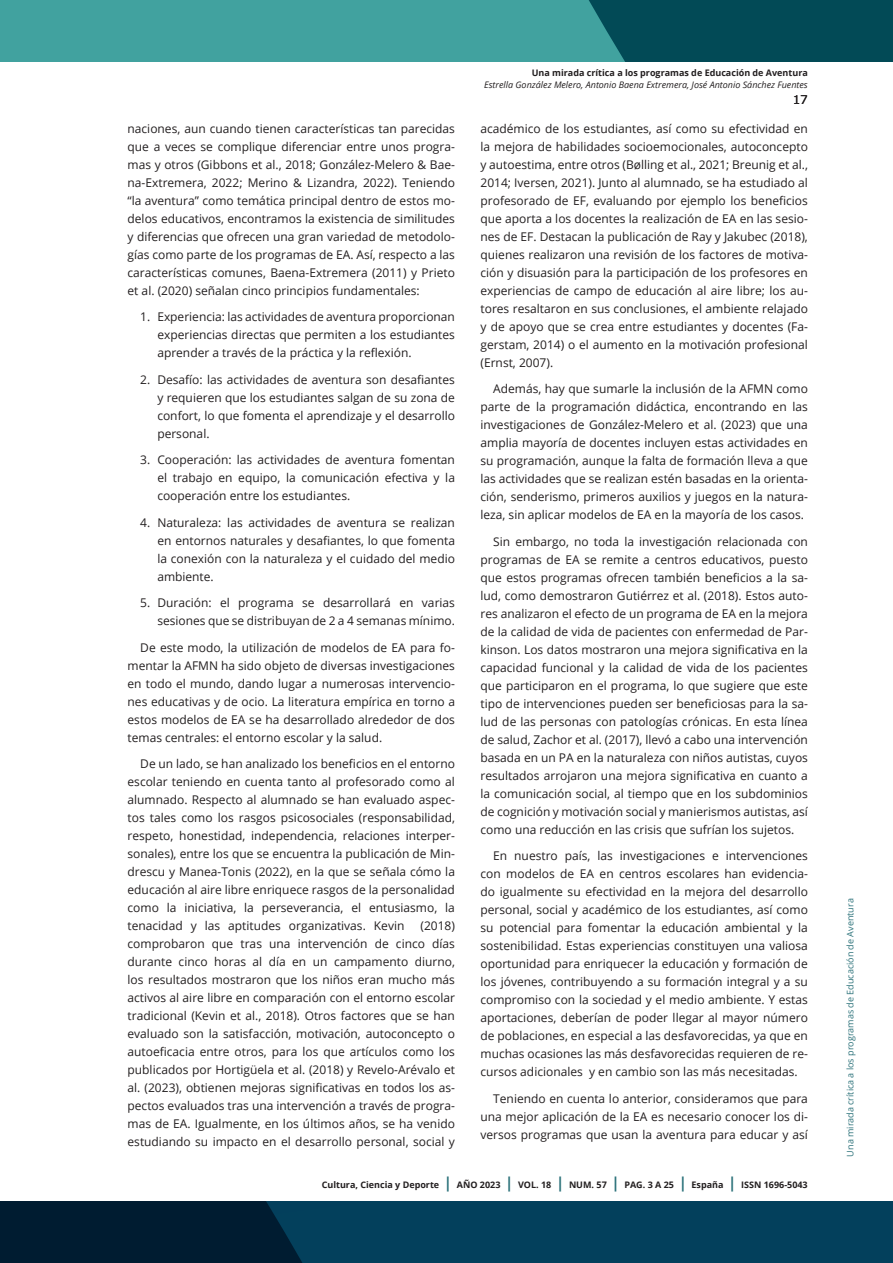
<style>
.page{position:relative;width:893px;height:1263px;background:#fff}
.page>*{position:absolute;margin:0;border:0;box-sizing:border-box;transform-origin:0 0}
.Cuerpo_de_texto_P{font:12px/18px "Open Sans";color:#231f20;text-align:justify}
.t1{font:12px "Verdana";color:#231f20}
.t2{font:700 9px "Open Sans";color:#231f20}
.t3{font:italic 9px "Open Sans";color:#231f20}
.t4{font:9px "Open Sans";color:#2c727a}
.s1{font-size:15px;color:#2c727a}
</style>
<div class="page">
<svg style="left:0;top:1201px;width:893px;height:62px;background:#02344e"></svg>
<div style="left:0;top:0;width:893px;height:62px;background:#41a29f"></div>
<div style="left:589px;top:0;width:304px;height:62px;background:#024a56"></div>
<p class="Cuerpo_de_texto_P" style="left:128px;top:119px;width:329px">naciones, aun cuando tienen características tan parecidas que a veces se complique diferenciar entre unos progra&shy;mas y otros (Gibbons et al., 2018; González-Melero &amp; Bae&shy;na-Extremera, 2022; Merino &amp; Lizandra, 2022). Teniendo “la aventura” como temática principal dentro de estos mo&shy;delos educativos, encontramos la existencia de similitudes y diferencias que ofrecen una gran variedad de metodolo&shy;gías como parte de los programas de EA. Así, respecto a las características comunes, Baena-Extremera (2011) y Prieto et al. (2020) señalan cinco principios fundamentales:</p>
<p class="Cuerpo_de_texto_P" style="left:157px;top:307px;width:299px;text-indent:-17px">1. Experiencia: las actividades de aventura proporcionan experiencias directas que permiten a los estudiantes aprender a través de la práctica y la reflexión.</p>
<p class="Cuerpo_de_texto_P" style="left:157px;top:370px;width:299px;text-indent:-17px">2. Desafío: las actividades de aventura son desafiantes y requieren que los estudiantes salgan de su zona de confort, lo que fomenta el aprendizaje y el desarrollo personal.</p>
<p class="Cuerpo_de_texto_P" style="left:157px;top:450px;width:299px;text-indent:-17px">3. Cooperación: las actividades de aventura fomentan el trabajo en equipo, la comunicación efectiva y la cooperación entre los estudiantes.</p>
<p class="Cuerpo_de_texto_P" style="left:157px;top:513px;width:299px;text-indent:-17px">4. Naturaleza: las actividades de aventura se realizan en entornos naturales y desafiantes, lo que fomenta la conexión con la naturaleza y el cuidado del medio ambiente.</p>
<p class="Cuerpo_de_texto_P" style="left:140px;top:593px;width:316px;text-align:right">5. Duración: el programa se desarrollará en varias sesiones que se distribuyan de 2 a 4 semanas mínimo.</p>
<p class="Cuerpo_de_texto_P" style="left:128px;top:638px;width:329px;text-indent:13px">De este modo, la utilización de modelos de EA para fo&shy;mentar la AFMN ha sido objeto de diversas investigaciones en todo el mundo, dando lugar a numerosas intervencio&shy;nes educativas y de ocio. La literatura empírica en torno a estos modelos de EA se ha desarrollado alrededor de dos temas centrales: el entorno escolar y la salud.</p>
<p class="Cuerpo_de_texto_P" style="left:128px;top:754px;width:329px;text-indent:13px">De un lado, se han analizado los beneficios en el entorno escolar teniendo en cuenta tanto al profesorado como al alumnado. Respecto al alumnado se han evaluado aspec&shy;tos tales como los rasgos psicosociales (responsabilidad, respeto, honestidad, independencia, relaciones interper&shy;sonales), entre los que se encuentra la publicación de Min&shy;drescu y Manea-Tonis (2022), en la que se señala cómo la educación al aire libre enriquece rasgos de la personalidad como la iniciativa, la perseverancia, el entusiasmo, la tenacidad y las aptitudes organizativas. Kevin</p>
<p class="Cuerpo_de_texto_P" style="left:128px;top:916px;width:329px;text-indent:293px">(2018) comprobaron que tras una intervención de cinco días durante cinco horas al día en un campamento diurno, los resultados mostraron que los niños eran mucho más activos al aire libre en comparación con el entorno escolar tradicional (Kevin et al., 2018). Otros factores que se han evaluado son la satisfacción, motivación, autoconcepto o autoeficacia entre otros, para los que artículos como los publicados por Hortigüela et al. (2018) y Revelo-Arévalo et al. (2023), obtienen mejoras significativas en todos los as&shy;pectos evaluados tras una intervención a través de progra&shy;mas de EA. Igualmente, en los últimos años, se ha venido estudiando su impacto en el desarrollo personal, social y</p>
<p class="t2" style="left:532px;top:67px;width:278px">Una mirada crítica a los programas de Educación de Aventura</p>
<p class="t3" style="left:484px;top:79px;width:325px">Estrella González Melero, Antonio Baena Extremera, José Antonio Sánchez Fuentes</p>
<p class="Cuerpo_de_texto_P" style="left:480px;top:119px;width:329px">académico de los estudiantes, así como su efectividad en la mejora de habilidades socioemocionales, autoconcepto y autoestima, entre otros (Bølling et al., 2021; Breunig et al., 2014; Iversen, 2021). Junto al alumnado, se ha estudiado al profesorado de EF, evaluando por ejemplo los beneficios que aporta a los docentes la realización de EA en las sesio&shy;nes de EF. Destacan la publicación de Ray y Jakubec (2018), quienes realizaron una revisión de los factores de motiva&shy;ción y disuasión para la participación de los profesores en experiencias de campo de educación al aire libre; los au&shy;tores resaltaron en sus conclusiones, el ambiente relajado y de apoyo que se crea entre estudiantes y docentes (Fa&shy;gerstam, 2014) o el aumento en la motivación profesional (Ernst, 2007).</p>
<p class="Cuerpo_de_texto_P" style="left:480px;top:379px;width:329px;text-indent:13px">Además, hay que sumarle la inclusión de la AFMN como parte de la programación didáctica, encontrando en las investigaciones de González-Melero et al. (2023) que una amplia mayoría de docentes incluyen estas actividades en su programación, aunque la falta de formación lleva a que las actividades que se realizan estén basadas en la orienta&shy;ción, senderismo, primeros auxilios y juegos en la natura&shy;leza, sin aplicar modelos de EA en la mayoría de los casos.</p>
<p class="Cuerpo_de_texto_P" style="left:480px;top:532px;width:329px;text-indent:13px">Sin embargo, no toda la investigación relacionada con programas de EA se remite a centros educativos, puesto que estos programas ofrecen también beneficios a la sa&shy;lud, como demostraron Gutiérrez et al. (2018). Estos auto&shy;res analizaron el efecto de un programa de EA en la mejora de la calidad de vida de pacientes con enfermedad de Par&shy;kinson. Los datos mostraron una mejora significativa en la capacidad funcional y la calidad de vida de los pacientes que participaron en el programa, lo que sugiere que este tipo de intervenciones pueden ser beneficiosas para la sa&shy;lud de las personas con patologías crónicas. En esta línea de salud, Zachor et al. (2017), llevó a cabo una intervención basada en un PA en la naturaleza con niños autistas, cuyos resultados arrojaron una mejora significativa en cuanto a la comunicación social, al tiempo que en los subdominios de cognición y motivación social y manierismos autistas, así como una reducción en las crisis que sufrían los sujetos.</p>
<p class="Cuerpo_de_texto_P" style="left:480px;top:846px;width:329px;text-indent:13px">En nuestro país, las investigaciones e intervenciones con modelos de EA en centros escolares han evidencia&shy;do igualmente su efectividad en la mejora del desarrollo personal, social y académico de los estudiantes, así como su potencial para fomentar la educación ambiental y la sostenibilidad. Estas experiencias constituyen una valiosa oportunidad para enriquecer la educación y formación de los jóvenes, contribuyendo a su formación integral y a su compromiso con la sociedad y el medio ambiente. Y estas aportaciones, deberían de poder llegar al mayor número de poblaciones, en especial a las desfavorecidas, ya que en muchas ocasiones las más desfavorecidas requieren de re&shy;cursos adicionales y en cambio son las más necesitadas.</p>
<p class="Cuerpo_de_texto_P" style="left:480px;top:1089px;width:329px;text-indent:13px">Teniendo en cuenta lo anterior, consideramos que para una mejor aplicación de la EA es necesario conocer los di&shy;versos programas que usan la aventura para educar y así</p>
<p class="t1" style="left:793px;top:91px;width:17px">17</p>
<p class="t2" style="left:322px;top:1179px;width:488px">Cultura, Ciencia y Deporte <span class="s1">|</span> AÑO 2023 <span class="s1">|</span> VOL. 18 <span class="s1">|</span> NUM. 57 <span class="s1">|</span> PAG. 3 A 25 <span class="s1">|</span> España <span class="s1">|</span> ISSN 1696-5043</p>
<p class="t4" style="left:844px;top:1156px;width:260px;rotate:-90deg">Una mirada crítica a los programas de Educación de Aventura</p>
</div>
